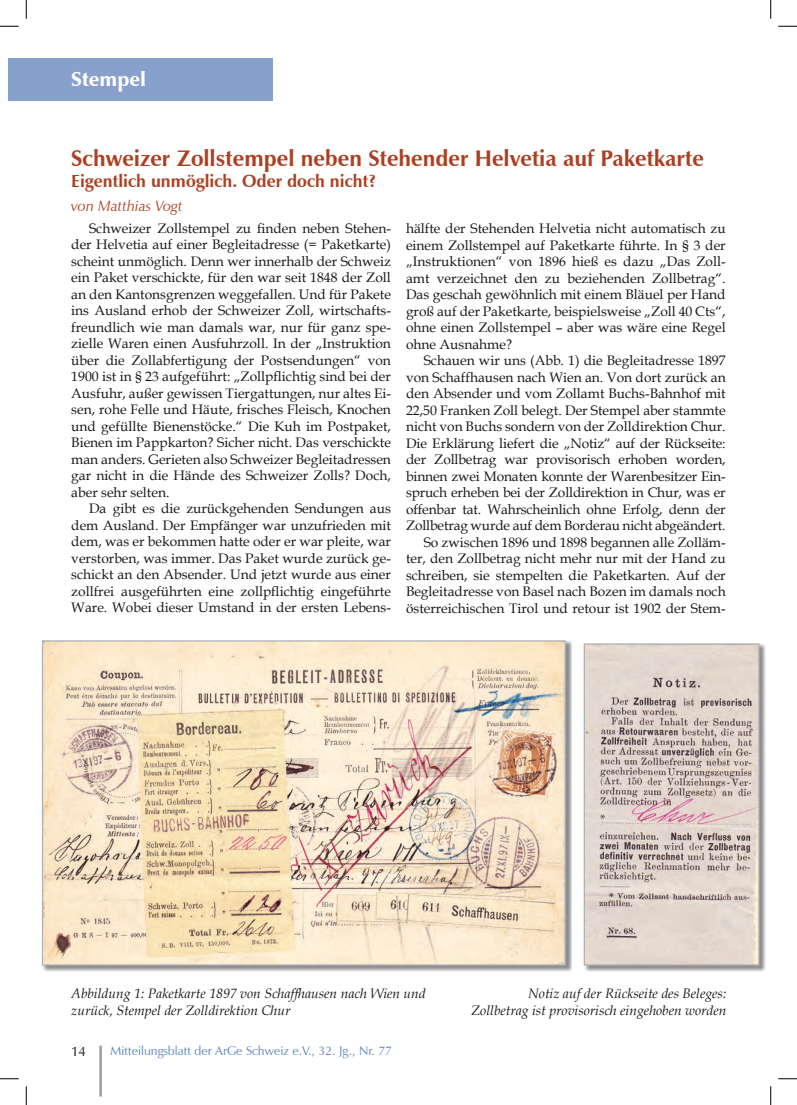
<style>
.page{position:relative;width:797px;height:1105px;background:#fff}
.page>*{position:absolute;margin:0;border:0;box-sizing:border-box;transform-origin:0 0}
.t1{font:700 22.5px "Zapf Humanist 601 BT";color:#ad3f21}
.t2{font:900 20px "Zapf Humanist 601 BT";color:#fff}
.t3{font:700 17.5px "Zapf Humanist 601 BT";color:#ad3f21}
.t4{font:italic 15px "Zapf Humanist 601 BT";color:#ad3f21}
.t5{font:13.75px/16.5px "Book Antiqua";color:#1a171c;text-align:justify}
.t6{font:italic 13.75px/16.5px "Book Antiqua";color:#1a171c}
.t7{font:13.75px "Zapf Humanist 601 BT";color:#1a171c}
.t8{font:12.5px "Zapf Humanist 601 BT";color:#5b84bc}
</style>
<div class="page">
<div style="left:9px;top:59px;width:263px;height:42px;background:#88a0cc"></div>
<hr style="left:99px;top:1046px;width:3px;height:50px;background:#9d9ea0">
<div style="left:41px;top:639px;width:531px;height:333px;background:#1a171c;opacity:.5"></div>
<svg style="left:41px;top:640px;width:525px;height:326px;background:#ebd7be"></svg>
<div style="left:582px;top:642px;width:184px;height:330px;background:#1a171c;opacity:.5"></div>
<svg style="left:583px;top:643px;width:177px;height:323px;background:#d4c7c0"></svg>
<svg style="left:0;top:25px;width:19px;height:2px"></svg>
<svg style="left:778px;top:25px;width:19px;height:2px"></svg>
<svg style="left:0;top:1078px;width:19px;height:1px"></svg>
<svg style="left:778px;top:1078px;width:19px;height:1px"></svg>
<svg style="left:25px;top:0;width:2px;height:19px"></svg>
<svg style="left:25px;top:1086px;width:2px;height:19px"></svg>
<svg style="left:770px;top:0;width:1px;height:19px"></svg>
<svg style="left:770px;top:1086px;width:1px;height:19px"></svg>
<p class="t2" style="left:71px;top:67px;width:76px">Stempel</p>
<p class="t1" style="left:71px;top:145px;width:634px">Schweizer Zollstempel neben Stehender Helvetia auf Paketkarte</p>
<p class="t3" style="left:71px;top:171px;width:306px">Eigentlich unmöglich. Oder doch nicht?</p>
<p class="t4" style="left:71px;top:197px;width:113px">von Matthias Vogt</p>
<p class="t5" style="left:71px;top:220px;width:321px;text-indent:18px">Schweizer Zollstempel zu finden neben Stehen&shy;der Helvetia auf einer Begleitadresse (= Paketkarte) scheint unmöglich. Denn wer innerhalb der Schweiz ein Paket verschickte, für den war seit 1848 der Zoll an den Kantonsgrenzen weggefallen. Und für Pakete ins Ausland erhob der Schweizer Zoll, wirtschafts&shy;freundlich wie man damals war, nur für ganz spe&shy;zielle Waren einen Ausfuhrzoll. In der „Instruktion über die Zollabfertigung der Postsendungen“ von 1900 ist in § 23 aufgeführt: „Zollpflichtig sind bei der Ausfuhr, außer gewissen Tiergattungen, nur altes Ei&shy;sen, rohe Felle und Häute, frisches Fleisch, Knochen und gefüllte Bienenstöcke.“ Die Kuh im Postpaket, Bienen im Pappkarton? Sicher nicht. Das verschickte man anders. Gerieten also Schweizer Begleitadressen gar nicht in die Hände des Schweizer Zolls? Doch, aber sehr selten.</p>
<p class="t5" style="left:71px;top:500px;width:321px;text-indent:18px">Da gibt es die zurückgehenden Sendungen aus dem Ausland. Der Empfänger war unzufrieden mit dem, was er bekommen hatte oder er war pleite, war verstorben, was immer. Das Paket wurde zurück ge&shy;schickt an den Absender. Und jetzt wurde aus einer zollfrei ausgeführten eine zollpflichtig eingeführte Ware. Wobei dieser Umstand in der ersten Lebens-</p>
<p class="t5" style="left:406px;top:220px;width:321px">hälfte der Stehenden Helvetia nicht automatisch zu einem Zollstempel auf Paketkarte führte. In § 3 der „Instruktionen“ von 1896 hieß es dazu „Das Zoll&shy;amt verzeichnet den zu beziehenden Zollbetrag“.<br>Das geschah gewöhnlich mit einem Bläuel per Hand groß auf der Paketkarte, beispielsweise „Zoll 40 Cts“, ohne einen Zollstempel – aber was wäre eine Regel ohne Ausnahme?</p>
<p class="t5" style="left:406px;top:352px;width:321px;text-indent:18px">Schauen wir uns (Abb. 1) die Begleitadresse 1897 von Schaffhausen nach Wien an. Von dort zurück an den Absender und vom Zollamt Buchs-Bahnhof mit 22,50 Franken Zoll belegt. Der Stempel aber stammte nicht von Buchs sondern von der Zolldirektion Chur.<br>Die Erklärung liefert die „Notiz“ auf der Rückseite: der Zollbetrag war provisorisch erhoben worden, binnen zwei Monaten konnte der Warenbesitzer Ein&shy;spruch erheben bei der Zolldirektion in Chur, was er offenbar tat. Wahrscheinlich ohne Erfolg, denn der Zollbetrag wurde auf dem Borderau nicht abgeändert.</p>
<p class="t5" style="left:406px;top:534px;width:321px;text-indent:18px">So zwischen 1896 und 1898 begannen alle Zolläm&shy;ter, den Zollbetrag nicht mehr nur mit der Hand zu schreiben, sie stempelten die Paketkarten. Auf der Begleitadresse von Basel nach Bozen im damals noch österreichischen Tirol und retour ist 1902 der Stem-</p>
<p class="t6" style="left:71px;top:985px;width:356px">Abbildung 1: Paketkarte 1897 von Schaffhausen nach Wien und zurück, Stempel der Zolldirektion Chur</p>
<p class="t6" style="left:471px;top:985px;width:257px;text-align:right">Notiz auf der Rückseite des Beleges:<br>Zollbetrag ist provisorisch eingehoben worden</p>
<p class="t7" style="left:71px;top:1043px;width:17px">14</p>
<p class="t8" style="left:110px;top:1043px;width:283px">Mitteilungsblatt der ArGe Schweiz e.V., 32. Jg., Nr. 77</p>
</div>
